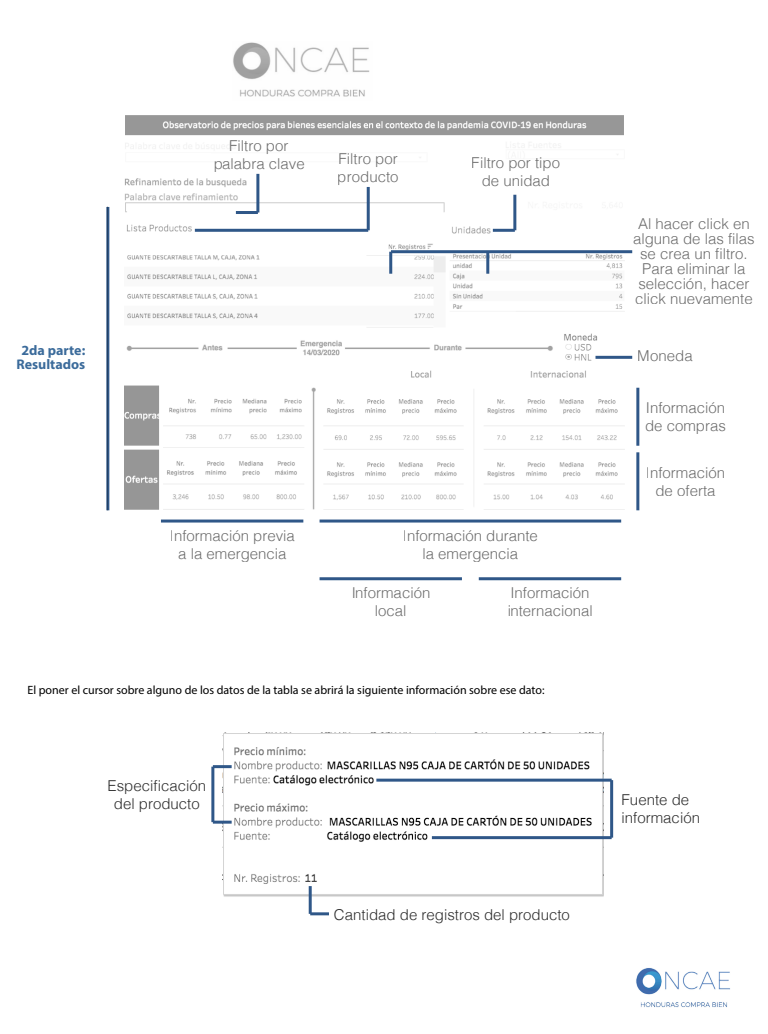
<style>
.page{position:relative;width:768px;height:1034px;background:#fff}
.page>*{position:absolute;margin:0;border:0;box-sizing:border-box;transform-origin:0 0}
.t1{font:300 15px/18px "Helvetica";color:#2d2d2d;text-align:center}
.t2{font:700 14px/14px "Myriad Pro";color:#3b6b9b;text-align:center}
.t3{font:12px "Myriad Pro";color:#000}
</style>
<div class="page">
<img style="left:124px;top:42px;width:508px;height:539px">
<div style="left:118px;top:514px;width:501px;height:174px;background:#fff"></div>
<div style="left:119px;top:139px;width:513px;height:38px;background:#fff"></div>
<div style="left:522px;top:174px;width:104px;height:49px;background:#fff"></div>
<hr style="left:106px;top:207px;width:3px;height:303px;background:#2f5788">
<hr style="left:636px;top:388px;width:3px;height:58px;background:#2f5788">
<hr style="left:636px;top:452px;width:3px;height:58px;background:#2f5788">
<hr style="left:367px;top:187px;width:3px;height:43px;background:#2f5788">
<hr style="left:195px;top:229px;width:173px;height:3px;background:#2f5788">
<hr style="left:513px;top:195px;width:3px;height:35px;background:#2f5788">
<hr style="left:493px;top:229px;width:22px;height:3px;background:#2f5788">
<hr style="left:161px;top:519px;width:142px;height:3px;background:#2f5788">
<hr style="left:320px;top:577px;width:142px;height:3px;background:#2f5788">
<hr style="left:479px;top:577px;width:142px;height:3px;background:#2f5788">
<hr style="left:596px;top:356px;width:36px;height:3px;background:#2f5788">
<hr style="left:320px;top:519px;width:301px;height:3px;background:#2f5788">
<hr style="left:389px;top:252px;width:3px;height:22px;background:#2f5788">
<hr style="left:486px;top:252px;width:3px;height:22px;background:#2f5788">
<hr style="left:391px;top:250px;width:241px;height:3px;background:#2f5788">
<img style="left:636px;top:968px;width:94px;height:39px">
<img style="left:223px;top:732px;width:381px;height:165px">
<hr style="left:213px;top:765px;width:19px;height:3px;background:#2f5788">
<hr style="left:213px;top:821px;width:19px;height:3px;background:#2f5788">
<hr style="left:376px;top:779px;width:236px;height:3px;background:#2f5788">
<hr style="left:432px;top:836px;width:180px;height:3px;background:#2f5788">
<hr style="left:211px;top:767px;width:3px;height:55px;background:#2f5788">
<hr style="left:310px;top:912px;width:19px;height:3px;background:#2f5788">
<hr style="left:309px;top:886px;width:3px;height:28px;background:#2f5788">
<hr style="left:610px;top:780px;width:3px;height:58px;background:#2f5788">
<hr style="left:256px;top:174px;width:3px;height:38px;background:#2f5788">
<hr style="left:236px;top:211px;width:22px;height:3px;background:#2f5788">
<div style="left:384px;top:36px;width:144px;height:65px;background:#fff"></div>
<p class="t2" style="left:17px;top:343px;width:70px">2da parte:<br>Resultados</p>
<p class="t1" style="left:213px;top:135px;width:93px">Filtro por palabra clave</p>
<p class="t1" style="left:338px;top:149px;width:62px;text-align:left">Filtro por producto</p>
<p class="t1" style="left:472px;top:153px;width:90px">Filtro por tipo de unidad</p>
<p class="t1" style="left:170px;top:525px;width:127px">Información previa a la emergencia</p>
<p class="t1" style="left:403px;top:525px;width:137px">Información durante la emergencia</p>
<p class="t1" style="left:351px;top:583px;width:81px">Información local</p>
<p class="t1" style="left:507px;top:583px;width:87px;text-align:left">Información internacional</p>
<p class="t3" style="left:27px;top:683px;width:519px">El poner el cursor sobre alguno de los datos de la tabla se abrirá la siguiente información sobre ese dato:</p>
<p class="t1" style="left:633px;top:215px;width:123px;line-height:15px">Al hacer click en alguna de las filas se crea un filtro.<br>Para eliminar la selección, hacer click nuevamente</p>
<p class="t1" style="left:638px;top:345px;width:57px">Moneda</p>
<p class="t1" style="left:645px;top:397px;width:82px;text-align:left">Información de compras</p>
<p class="t1" style="left:646px;top:462px;width:81px">Información de oferta</p>
<p class="t1" style="left:108px;top:775px;width:100px">Especificación del producto</p>
<p class="t1" style="left:622px;top:789px;width:80px;text-align:left">Fuente de información</p>
<p class="t1" style="left:334px;top:904px;width:237px">Cantidad de registros del producto</p>
</div>
